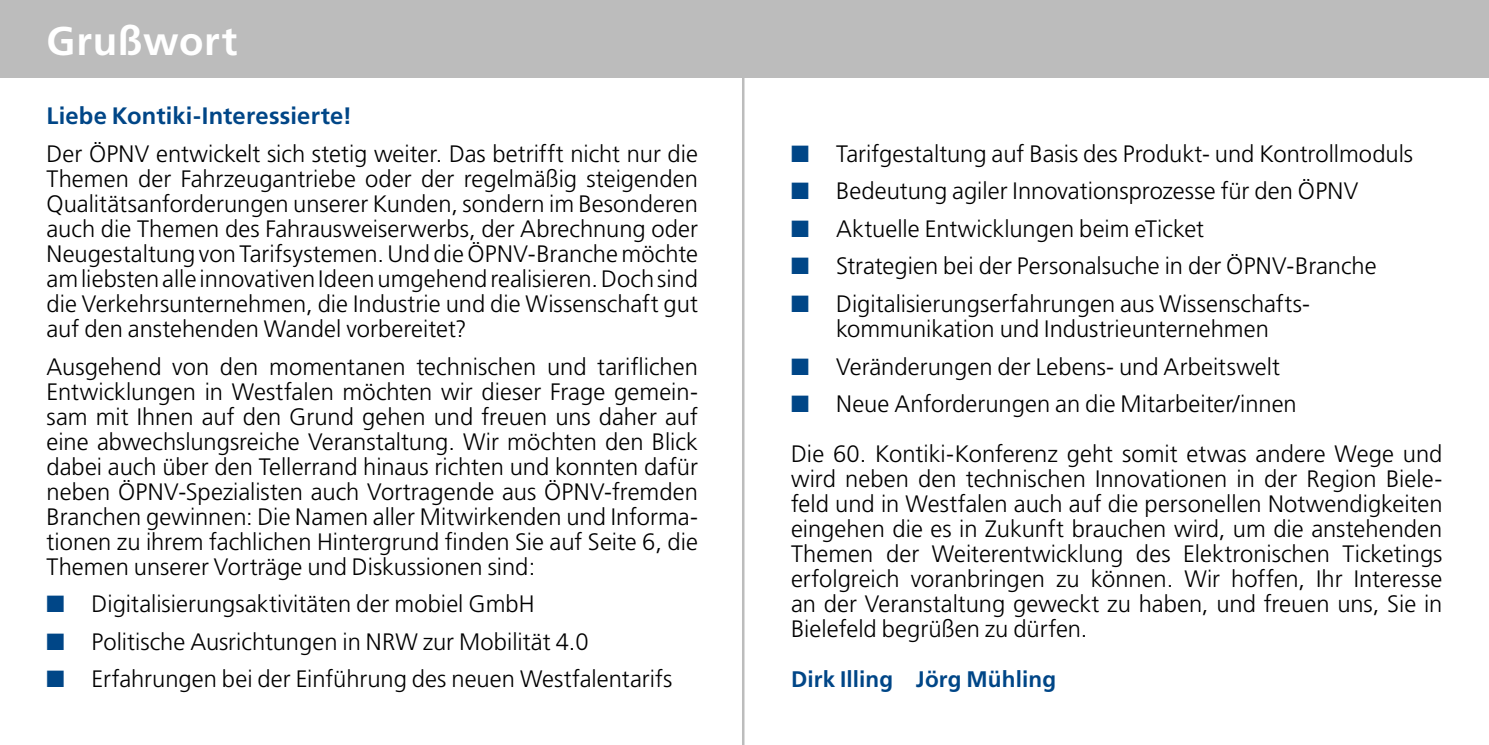
<style>
.page{position:relative;width:1489px;height:745px;background:#fff}
.page>*{position:absolute;margin:0;border:0;box-sizing:border-box;transform-origin:0 0}
.t1{font:700 40px "Frutiger LT";letter-spacing:.02em;color:#fff}
._3_Einleitung{font:300 23.75px/25px "Frutiger LT";color:#000;text-align:justify}
._1_fett{font:700 23.75px "Frutiger LT";letter-spacing:.01em;color:#004687}
.t2{font:700 22.5px "Frutiger LT";letter-spacing:.01em;color:#004687}
.s1{color:#004687}
</style>
<div class="page">
<div style="left:0;top:0;width:1488px;height:78px;background:#bcbcbc"></div>
<hr style="left:742px;top:0;width:2px;height:744px;background:#bcbcbc">
<h1 class="t1" style="left:47px;top:17px;width:192px">Grußwort</h1>
<p class="_1_fett" style="left:47px;top:102px;width:307px">Liebe Kontiki-Interessierte!</p>
<p class="_3_Einleitung" style="left:47px;top:141px;width:653px">Der ÖPNV entwickelt sich stetig weiter. Das betrifft nicht nur die Themen der Fahrzeugantriebe oder der regelmäßig steigenden Qualitätsanforderungen unserer Kunden, sondern im Besonderen auch die Themen des Fahrausweiserwerbs, der Abrechnung oder Neugestaltung von Tarifsystemen. Und die ÖPNV-Branche möchte am liebsten alle innovativen Ideen umgehend realisieren. Doch sind die Verkehrsunternehmen, die Industrie und die Wissenschaft gut auf den anstehenden Wandel vorbereitet?</p>
<p class="_3_Einleitung" style="left:47px;top:354px;width:653px">Ausgehend von den momentanen technischen und tariflichen Entwicklungen in Westfalen möchten wir dieser Frage gemein&shy;sam mit Ihnen auf den Grund gehen und freuen uns daher auf eine abwechslungsreiche Veranstaltung. Wir möchten den Blick dabei auch über den Tellerrand hinaus richten und konnten dafür neben ÖPNV-Spezialisten auch Vortragende aus ÖPNV-fremden Branchen gewinnen: Die Namen aller Mitwirkenden und Informa&shy;tionen zu ihrem fachlichen Hintergrund finden Sie auf Seite 6, die Themen unserer Vorträge und Diskussionen sind:</p>
<p class="_3_Einleitung" style="left:47px;top:591px;width:489px"><span class="s1">■</span> Digitalisierungsaktivitäten der mobiel GmbH</p>
<p class="_3_Einleitung" style="left:47px;top:629px;width:543px"><span class="s1">■</span> Politische Ausrichtungen in NRW zur Mobilität 4.0</p>
<p class="_3_Einleitung" style="left:47px;top:666px;width:627px"><span class="s1">■</span> Erfahrungen bei der Einführung des neuen Westfalentarifs</p>
<p class="_3_Einleitung" style="left:791px;top:141px;width:623px"><span class="s1">■</span> Tarifgestaltung auf Basis des Produkt- und Kontrollmoduls</p>
<p class="_3_Einleitung" style="left:791px;top:179px;width:569px"><span class="s1">■</span> Bedeutung agiler Innovationsprozesse für den ÖPNV</p>
<p class="_3_Einleitung" style="left:791px;top:216px;width:414px"><span class="s1">■</span> Aktuelle Entwicklungen beim eTicket</p>
<p class="_3_Einleitung" style="left:791px;top:254px;width:587px"><span class="s1">■</span> Strategien bei der Personalsuche in der ÖPNV-Branche</p>
<p class="_3_Einleitung" style="left:791px;top:291px;width:518px;text-align:center"><span class="s1">■</span> Digitalisierungserfahrungen aus Wissenschafts&shy;kommunikation und Industrieunternehmen</p>
<p class="_3_Einleitung" style="left:791px;top:354px;width:490px"><span class="s1">■</span> Veränderungen der Lebens- und Arbeitswelt</p>
<p class="_3_Einleitung" style="left:791px;top:391px;width:507px"><span class="s1">■</span> Neue Anforderungen an die Mitarbeiter/innen</p>
<p class="_3_Einleitung" style="left:791px;top:441px;width:653px">Die 60. Kontiki-Konferenz geht somit etwas andere Wege und wird neben den technischen Innovationen in der Region Biele&shy;feld und in Westfalen auch auf die personellen Notwendigkeiten eingehen die es in Zukunft brauchen wird, um die anstehenden Themen der Weiterentwicklung des Elektronischen Ticketings erfolgreich voranbringen zu können. Wir hoffen, Ihr Interesse an der Veranstaltung geweckt zu haben, und freuen uns, Sie in Bielefeld begrüßen zu dürfen.</p>
<p class="t2" style="left:791px;top:666px;width:267px">Dirk Illing Jörg Mühling</p>
</div>
